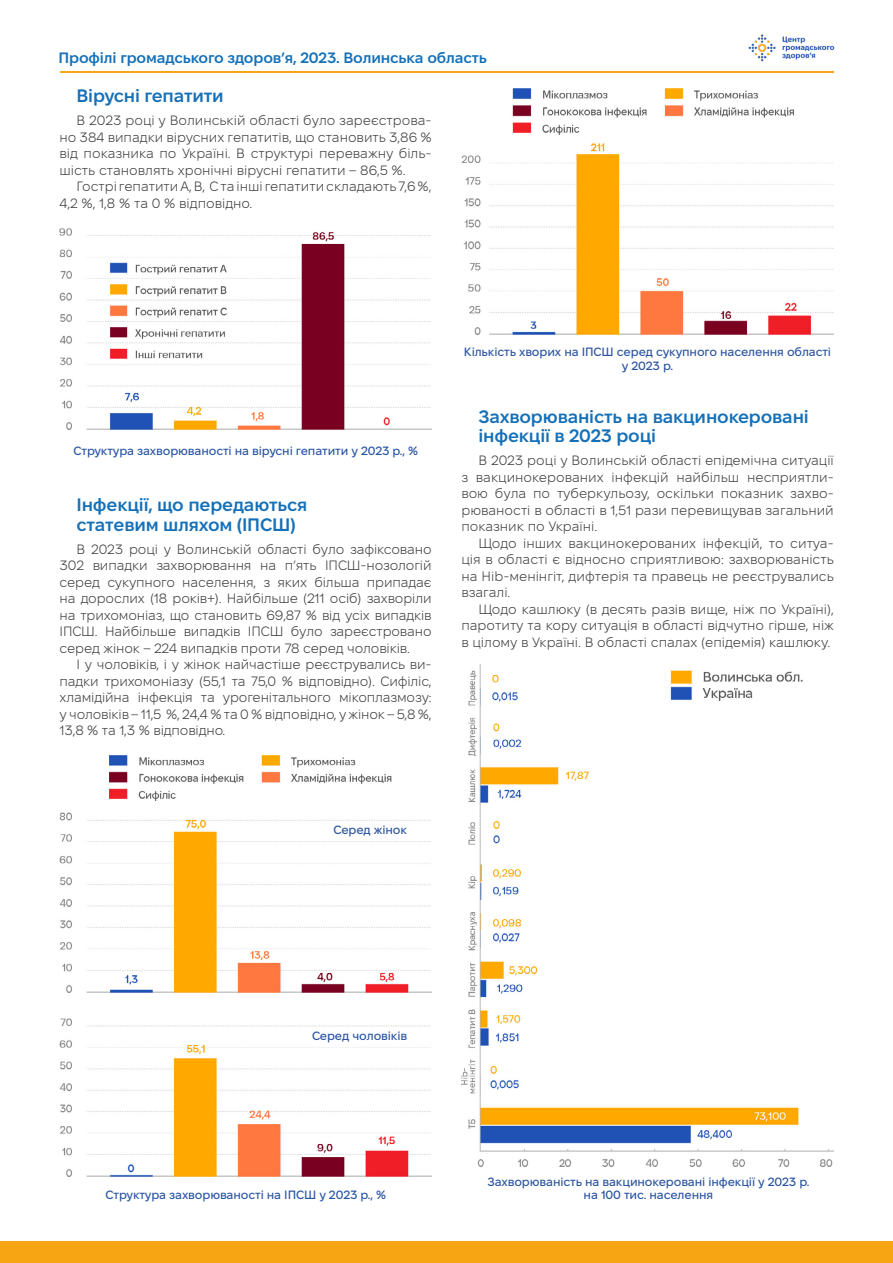
<style>
.page{position:relative;width:893px;height:1263px;background:#fff}
.page>*{position:absolute;margin:0;border:0;box-sizing:border-box;transform-origin:0 0}
.t1{font:600 18px/19.5px "Fixel Display";letter-spacing:-.01em;color:#1570b8}
.t2{font:600 15px "Fixel Display";letter-spacing:-.01em;color:#1570b8}
.t3{font:300 13.5px/16.5px "Fixel Display";color:#3c3c3b;text-align:justify}
.t4{font:500 12px/14.4px "Fixel Display";letter-spacing:-.01em;color:#2c55a2;text-align:center}
</style>
<div class="page">
<div style="left:0;top:1242px;width:893px;height:21px;background:#f7a512"></div>
<img style="left:748px;top:34px;width:87px;height:28px">
<hr style="left:60px;top:71px;width:773px;height:1px;background:#f7a512">
<img style="left:461px;top:665px;width:372px;height:501px">
<img style="left:60px;top:812px;width:372px;height:180px">
<img style="left:60px;top:1018px;width:372px;height:158px">
<img style="left:60px;top:228px;width:372px;height:201px">
<img style="left:461px;top:143px;width:372px;height:192px">
<img style="left:109px;top:755px;width:282px;height:45px">
<img style="left:512px;top:88px;width:282px;height:46px">
<p class="t2" style="left:58px;top:48px;width:430px">Профілі громадського здоров’я, 2023. Волинська область</p>
<h1 class="t1" style="left:77px;top:87px;width:149px">Вірусні гепатити</h1>
<p class="t3" style="left:60px;top:113px;width:374px;text-indent:17px">В 2023 році у Волинській області було зареєстрова&shy;но 384 випадки вірусних гепатитів, що становить 3,86 % від показника по Україні. В структурі переважну біль&shy;шість становлять хронічні вірусні гепатити – 86,5 %.</p>
<p class="t3" style="left:60px;top:179px;width:373px;text-indent:17px">Гострі гепатити А, В, С та інші гепатити складають 7,6 %,<br>4,2 %, 1,8 % та 0 % відповідно.</p>
<p class="t4" style="left:73px;top:444px;width:346px">Структура захворюваності на вірусні гепатити у 2023 р., %</p>
<h1 class="t1" style="left:77px;top:496px;width:232px">Інфекції, що передаються статевим шляхом (ІПСШ)</h1>
<p class="t3" style="left:60px;top:541px;width:374px;text-indent:17px">В 2023 році у Волинській області було зафіксовано 302 випадки захворювання на п’ять ІПСШ-нозологій серед сукупного населення, з яких більша припадає на дорослих (18 років+). Найбільше (211 осіб) захворіли на трихомоніаз, що становить 69,87 % від усіх випадків ІПСШ. Найбільше випадків ІПСШ було зареєстровано серед жінок – 224 випадків проти 78 серед чоловіків.</p>
<p class="t3" style="left:60px;top:657px;width:374px;text-indent:17px">І у чоловіків, і у жінок найчастіше реєструвались ви&shy;падки трихомоніазу (55,1 та 75,0 % відповідно). Сифіліс, хламідійна інфекція та урогенітального мікоплазмозу: у чоловіків – 11,5 %, 24,4 % та 0 % відповідно, у жінок – 5,8 %, 13,8 % та 1,3 % відповідно.</p>
<p class="t4" style="left:464px;top:345px;width:369px">Кількість хворих на ІПСШ серед сукупного населення області у 2023 р.</p>
<h1 class="t1" style="left:478px;top:408px;width:332px">Захворюваність на вакцинокеровані інфекції в 2023 році</h1>
<p class="t3" style="left:461px;top:453px;width:374px;text-indent:17px">В 2023 році у Волинській області епідемічна ситуації з вакцинокерованих інфекцій найбільш несприятли&shy;вою була по туберкульозу, оскільки показник захво&shy;рюваності в області в 1,51 рази перевищував загальний показник по Україні.</p>
<p class="t3" style="left:461px;top:535px;width:374px;text-indent:17px">Щодо інших вакцинокерованих інфекцій, то ситуа&shy;ція в області є відносно сприятливою: захворюваність на Hib-менінгіт, дифтерія та правець не реєструвались взагалі.</p>
<p class="t3" style="left:461px;top:601px;width:374px;text-indent:17px">Щодо кашлюку (в десять разів вище, ніж по Україні), паротиту та кору ситуація в області відчутно гірше, ніж в цілому в Україні. В області спалах (епідемія) кашлюку.</p>
<p class="t4" style="left:333px;top:823px;width:75px">Серед жінок</p>
<p class="t4" style="left:312px;top:1029px;width:97px">Серед чоловіків</p>
<p class="t4" style="left:487px;top:1175px;width:324px">Захворюваність на вакцинокеровані інфекції у 2023 р.</p>
<p class="t4" style="left:106px;top:1188px;width:282px">Структура захворюваності на ІПСШ у 2023 р., %</p>
<p class="t4" style="left:584px;top:1189px;width:131px">на 100 тис. населення</p>
</div>
